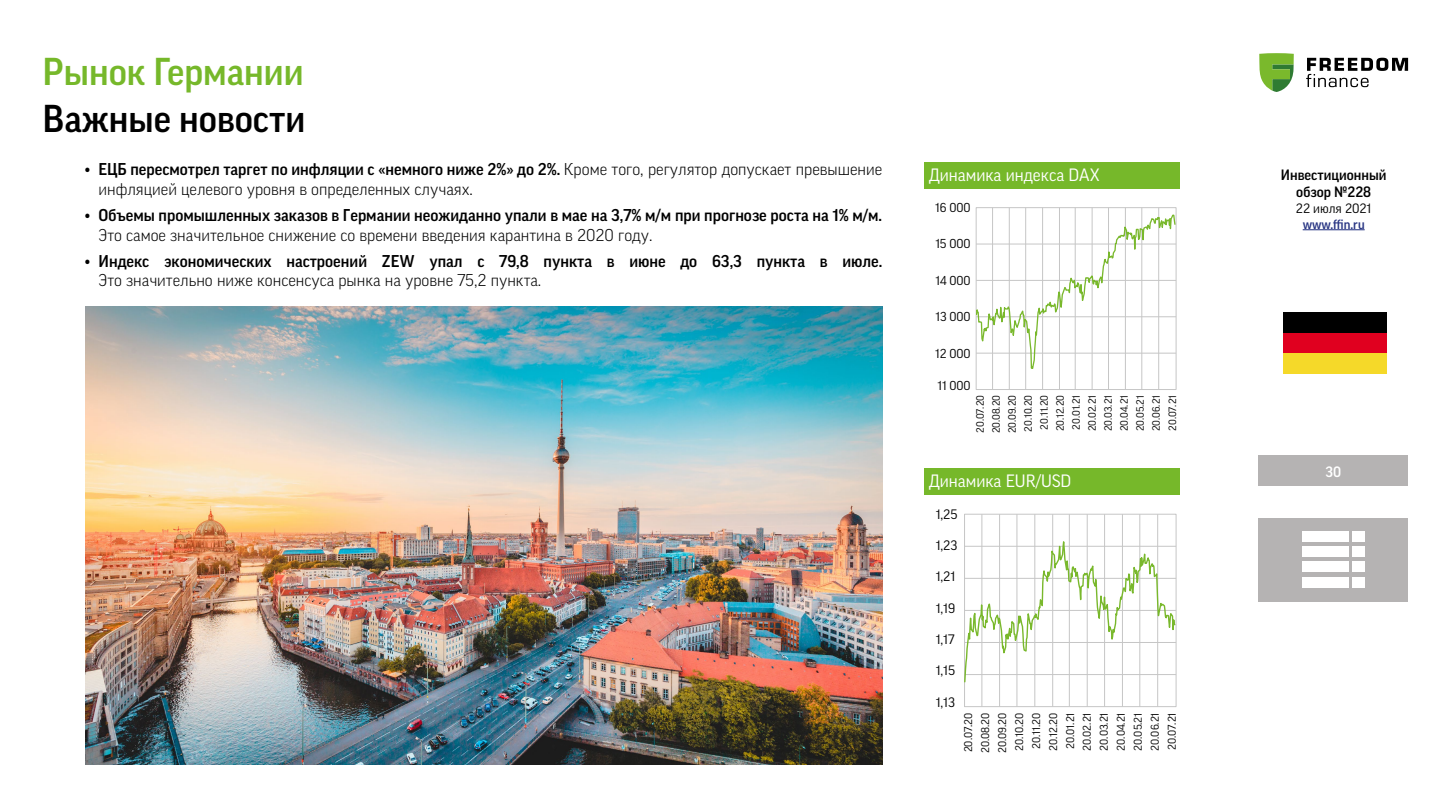
<style>
.page{position:relative;width:1440px;height:810px;background:#fff}
.page>*{position:absolute;margin:0;border:0;box-sizing:border-box;transform-origin:0 0}
.t1{font:500 37.5px "Good Pro";color:#76b82a}
.t2{font:500 37.5px "Good Pro";color:#000}
.t3{font:17.25px "Good Pro";color:#fff}
.t4{font:300 16.5px/19.8px "Good Pro";color:#000}
.t5{font:500 16.5px "Good Pro";color:#000}
.t6{font:500 14.48px/17.4px "Good Pro";color:#000;text-align:center}
.t7{font:500 14.48px "Good Pro";color:#fff}
.t8{font:13.2px "Good Pro";letter-spacing:-.005em;color:#000}
.t9{font:500 13.05px "Good Pro";color:#283583}
.t10{font:13.05px "Good Pro";color:#000}
.t11{font:12.52px "Good Pro";letter-spacing:-.005em;color:#000}
.t12{font:10.8px/17px "Good Pro";color:#000}
.t13{font:10.2px/16px "Good Pro";color:#000}
.s1{font-weight:500}
</style>
<div class="page">
<hr style="left:1303px;top:229px;width:62px;height:1px;background:#283583">
<div style="left:1258px;top:456px;width:150px;height:30px;background:#b5b3b3"></div>
<div style="left:1259px;top:518px;width:149px;height:83px;background:#b5b3b3"></div>
<div style="left:1302px;top:531px;width:46px;height:11px;background:#fff"></div>
<div style="left:1352px;top:531px;width:13px;height:11px;background:#fff"></div>
<div style="left:1302px;top:547px;width:46px;height:10px;background:#fff"></div>
<div style="left:1352px;top:547px;width:13px;height:10px;background:#fff"></div>
<div style="left:1302px;top:562px;width:46px;height:10px;background:#fff"></div>
<div style="left:1352px;top:562px;width:13px;height:10px;background:#fff"></div>
<div style="left:1302px;top:577px;width:46px;height:11px;background:#fff"></div>
<div style="left:1352px;top:577px;width:13px;height:11px;background:#fff"></div>
<svg style="left:1259px;top:53px;width:35px;height:39px"></svg>
<svg style="left:1306px;top:58px;width:102px;height:29px"></svg>
<div style="left:1283px;top:313px;width:103px;height:20px;background:#000"></div>
<div style="left:1283px;top:333px;width:103px;height:20px;background:#e0001f"></div>
<div style="left:1283px;top:353px;width:103px;height:20px;background:#f5d929"></div>
<img style="left:85px;top:306px;width:797px;height:459px">
<div style="left:925px;top:468px;width:255px;height:27px;background:#76b82a"></div>
<div style="left:925px;top:162px;width:255px;height:27px;background:#76b82a"></div>
<div style="left:964px;top:514px;width:213px;height:193px;border:1px solid #c6c6c6"></div>
<hr style="left:982px;top:514px;width:1px;height:193px;background:#c6c6c6">
<hr style="left:999px;top:514px;width:1px;height:193px;background:#c6c6c6">
<hr style="left:1017px;top:514px;width:1px;height:193px;background:#c6c6c6">
<hr style="left:1035px;top:514px;width:1px;height:193px;background:#c6c6c6">
<hr style="left:1052px;top:514px;width:1px;height:193px;background:#c6c6c6">
<hr style="left:1069px;top:514px;width:1px;height:193px;background:#c6c6c6">
<hr style="left:1087px;top:514px;width:1px;height:193px;background:#c6c6c6">
<hr style="left:1104px;top:514px;width:1px;height:193px;background:#c6c6c6">
<hr style="left:1122px;top:514px;width:1px;height:193px;background:#c6c6c6">
<hr style="left:1140px;top:514px;width:1px;height:193px;background:#c6c6c6">
<hr style="left:1157px;top:514px;width:1px;height:193px;background:#c6c6c6">
<svg style="left:965px;top:523px;width:211px;height:160px"></svg>
<hr style="left:992px;top:208px;width:1px;height:182px;background:#c6c6c6">
<hr style="left:1009px;top:208px;width:1px;height:182px;background:#c6c6c6">
<hr style="left:1025px;top:208px;width:1px;height:182px;background:#c6c6c6">
<hr style="left:1042px;top:208px;width:1px;height:182px;background:#c6c6c6">
<hr style="left:1059px;top:208px;width:1px;height:182px;background:#c6c6c6">
<hr style="left:1075px;top:208px;width:1px;height:182px;background:#c6c6c6">
<hr style="left:1092px;top:208px;width:1px;height:182px;background:#c6c6c6">
<hr style="left:1108px;top:208px;width:1px;height:182px;background:#c6c6c6">
<hr style="left:1125px;top:208px;width:1px;height:182px;background:#c6c6c6">
<hr style="left:1142px;top:208px;width:1px;height:182px;background:#c6c6c6">
<hr style="left:1159px;top:208px;width:1px;height:182px;background:#c6c6c6">
<div style="left:976px;top:207px;width:201px;height:183px;border:1px solid #c6c6c6"></div>
<svg style="left:976px;top:208px;width:200px;height:166px"></svg>
<h1 class="t1" style="left:43px;top:50px;width:263px">Рынок Германии</h1>
<h1 class="t2" style="left:43px;top:97px;width:264px">Важные новости</h1>
<p class="t4" style="left:99px;top:160px;width:785px;text-indent:-13px"><span class="s1">• ЕЦБ пересмотрел таргет по инфляции с «немного ниже 2%» до 2%.</span> Кроме того, регулятор допускает превышение инфляцией целевого уровня в определенных случаях.</p>
<p class="t5" style="left:85px;top:206px;width:799px">• Объемы промышленных заказов в Германии неожиданно упали в мае на 3,7% м/м при прогнозе роста на 1% м/м.</p>
<p class="t4" style="left:99px;top:225px;width:556px">Это самое значительное снижение со времени введения карантина в 2020 году.</p>
<p class="t5" style="left:85px;top:251px;width:799px">• Индекс экономических настроений ZEW упал с 79,8 пункта в июне до 63,3 пункта в июле.</p>
<p class="t4" style="left:99px;top:271px;width:444px">Это значительно ниже консенсуса рынка на уровне 75,2 пункта.</p>
<p class="t3" style="left:929px;top:165px;width:172px">Динамика индекса DAX</p>
<p class="t11" style="left:935px;top:200px;width:37px">16 000</p>
<p class="t11" style="left:935px;top:236px;width:37px">15 000</p>
<p class="t11" style="left:936px;top:273px;width:37px">14 000</p>
<p class="t11" style="left:936px;top:310px;width:37px">13 000</p>
<p class="t11" style="left:935px;top:346px;width:37px">12 000</p>
<p class="t11" style="left:937px;top:378px;width:35px">11 000</p>
<p class="t13" style="left:972px;top:433px;width:40px;text-align:center;rotate:-90deg">20.07.20<br>20.08.20<br>20.09.20<br>20.10.20<br>20.11.20<br>20.12.20<br>20.01.21<br>20.02.21</p>
<p class="t13" style="left:1116px;top:431px;width:38px;rotate:-90deg">20.04.21<br>20.05.21</p>
<p class="t13" style="left:1100px;top:431px;width:38px;rotate:-90deg">20.03.21</p>
<p class="t13" style="left:1148px;top:431px;width:38px;rotate:-90deg">20.06.21<br>20.07.21</p>
<p class="t3" style="left:929px;top:471px;width:144px">Динамика EUR/USD</p>
<p class="t8" style="left:936px;top:506px;width:23px">1,25</p>
<p class="t8" style="left:936px;top:538px;width:23px">1,23</p>
<p class="t8" style="left:936px;top:569px;width:21px">1,21</p>
<p class="t8" style="left:936px;top:600px;width:21px">1,19</p>
<p class="t8" style="left:936px;top:632px;width:20px">1,17</p>
<p class="t8" style="left:936px;top:663px;width:21px">1,15</p>
<p class="t8" style="left:936px;top:694px;width:21px">1,13</p>
<p class="t12" style="left:960px;top:753px;width:42px;text-align:center;rotate:-90deg">20.07.20<br>20.08.20<br>20.09.20<br>20.10.20<br>20.11.20<br>20.12.20<br>20.01.21<br>20.02.21</p>
<p class="t12" style="left:1113px;top:751px;width:40px;rotate:-90deg">20.04.21<br>20.05.21</p>
<p class="t12" style="left:1096px;top:751px;width:40px;rotate:-90deg">20.03.21</p>
<p class="t12" style="left:1146px;top:751px;width:40px;rotate:-90deg">20.06.21<br>20.07.21</p>
<p class="t6" style="left:1281px;top:166px;width:107px">Инвестиционный обзор №228</p>
<p class="t10" style="left:1296px;top:201px;width:77px">22 июля 2021</p>
<p class="t9" style="left:1303px;top:217px;width:63px">www.ffin.ru</p>
<p class="t7" style="left:1325px;top:463px;width:17px">30</p>
</div>
